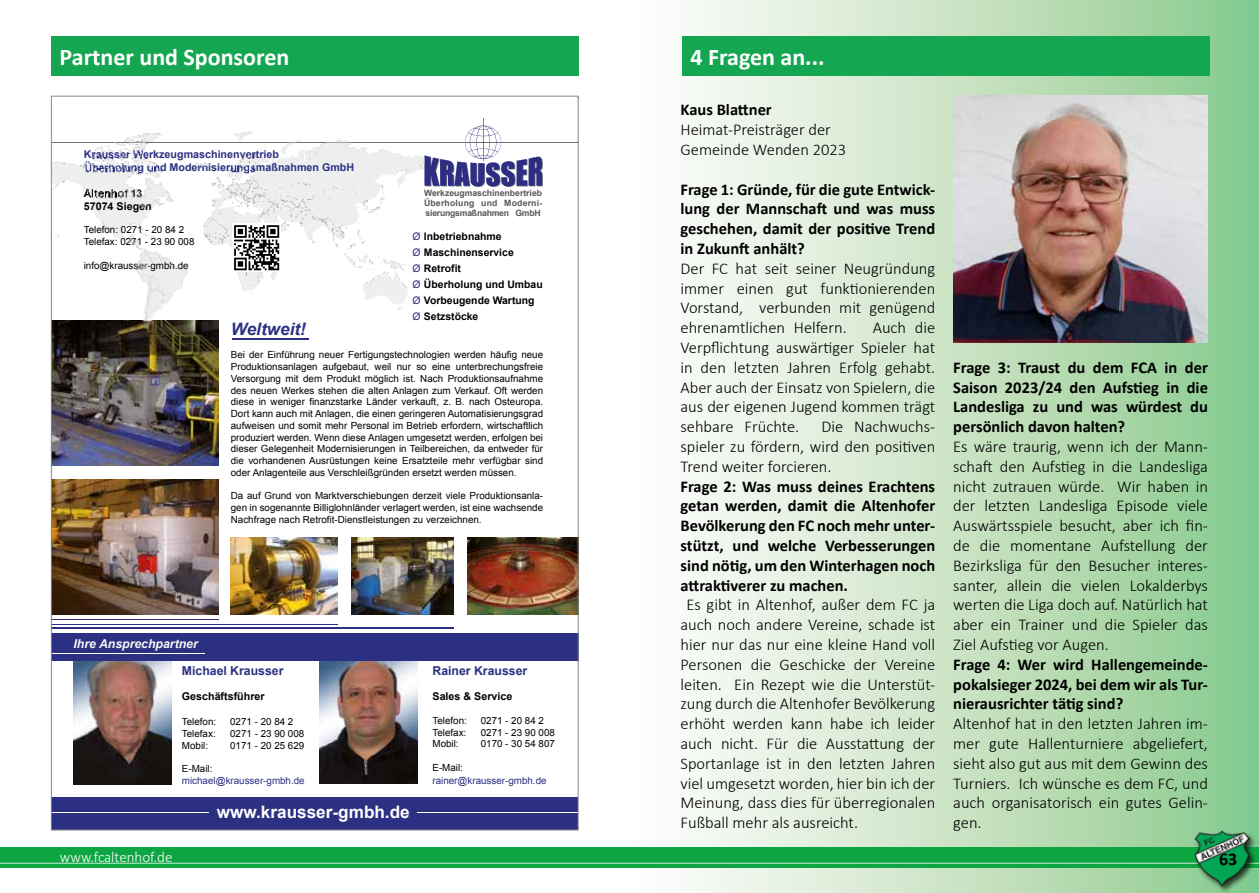
<style>
.page{position:relative;width:1259px;height:893px;background:#fff}
.page>*{position:absolute;margin:0;border:0;box-sizing:border-box;transform-origin:0 0}
.t1{font:700 24px "Calibri";color:#fff}
.t2{font:700 18px "Calibri";color:#000}
.t3{font:700 17.1px "Arial";color:#fff}
.t4{font:italic 700 17.1px "Arial";color:#2c3082}
.t5{font:300 16.5px/19.8px "Calibri";color:#000;text-align:justify}
.t6{font:700 16.5px/19.8px "Calibri";color:#000;text-align:justify}
.t7{font:300 15px "Calibri";color:#fff}
.t8{font:700 12.3px "Arial";color:#2c3082}
.t9{font:italic 700 12.3px "Arial";color:#f6f6f6}
.t10{font:700 10.65px/12.9px "Arial";color:#2c3082}
.t11{font:700 10.65px "Arial";color:#000}
.t12{font:700 10.35px/15.9px "Arial";color:#000}
.t13{font:9.75px/11.7px "Arial";color:#000;text-align:justify}
.t14{font:9.75px "Arial";color:#2c3082}
.t15{font:700 8.7px/10.4px "Arial";color:#575756;text-align:justify}
.s1{font-weight:400;color:#2c3082}
</style>
<div class="page">
<div style="left:630px;top:0;width:629px;height:893px;background:linear-gradient(to right,#fff,#8bc98d)"></div>
<div style="left:0;top:848px;width:1259px;height:20px;background:#0da642"></div>
<hr style="left:0;top:863px;width:1259px;height:1px;background:#fff">
<div style="left:1193px;top:829px;width:64px;height:64px;background:#000;opacity:.75"></div>
<img style="left:1194px;top:830px;width:55px;height:57px">
<div style="left:51px;top:36px;width:527px;height:40px;background:#15a651"></div>
<div style="left:682px;top:36px;width:527px;height:40px;background:#15a651"></div>
<img style="left:953px;top:96px;width:255px;height:246px">
<img style="left:53px;top:321px;width:165px;height:294px">
<div style="left:51px;top:797px;width:527px;height:33px;background:#2c3082"></div>
<hr style="left:51px;top:142px;width:527px;height:1px;background:#706f6f">
<svg style="left:166px;top:195px;width:7px;height:7px"></svg>
<svg style="left:96px;top:137px;width:41px;height:17px"></svg>
<svg style="left:96px;top:209px;width:59px;height:33px"></svg>
<svg style="left:144px;top:258px;width:43px;height:45px"></svg>
<img style="left:73px;top:660px;width:98px;height:124px">
<img style="left:319px;top:660px;width:98px;height:124px">
<div style="left:51px;top:633px;width:527px;height:27px;background:#2c3082"></div>
<hr style="left:51px;top:653px;width:153px;height:1px;background:#fff">
<hr style="left:51px;top:812px;width:157px;height:1px;background:#fff">
<hr style="left:417px;top:812px;width:161px;height:1px;background:#fff">
<img style="left:351px;top:537px;width:103px;height:78px">
<img style="left:467px;top:537px;width:109px;height:78px">
<img style="left:231px;top:537px;width:107px;height:78px">
<div style="left:51px;top:466px;width:174px;height:12px;background:#fff"></div>
<hr style="left:51px;top:628px;width:402px;height:1px;background:#2c3082">
<hr style="left:51px;top:624px;width:286px;height:1px;background:#2c3082">
<hr style="left:51px;top:620px;width:167px;height:1px;background:#2c3082">
<hr style="left:232px;top:338px;width:77px;height:1px;background:#2c3082">
<img style="left:127px;top:179px;width:37px;height:30px">
<img style="left:130px;top:133px;width:24px;height:17px">
<img style="left:92px;top:149px;width:35px;height:16px">
<img style="left:83px;top:189px;width:44px;height:26px">
<img style="left:170px;top:233px;width:34px;height:32px">
<img style="left:364px;top:291px;width:31px;height:9px">
<svg style="left:204px;top:118px;width:339px;height:173px"></svg>
<h1 class="t1" style="left:60px;top:40px;width:231px">Partner und Sponsoren</h1>
<h1 class="t1" style="left:690px;top:40px;width:135px">4 Fragen an...</h1>
<p class="t6" style="left:680px;top:100px;width:93px">Kaus Blattner</p>
<p class="t5" style="left:680px;top:120px;width:167px">Heimat-Preisträger der<br>Gemeinde Wenden 2023</p>
<p class="t6" style="left:680px;top:179px;width:256px">Frage 1: Gründe, für die gute Entwick&shy;lung der Mannschaft und was muss geschehen, damit der positive Trend in Zukunft anhält?</p>
<p class="t5" style="left:680px;top:258px;width:256px">Der FC hat seit seiner Neugründung immer einen gut funktionierenden Vorstand, verbunden mit genügend ehrenamtlichen Helfern.</p>
<p class="t10" style="left:84px;top:149px;width:272px">Krausser Werkzeugmaschinenvertrieb<br>Überholung und Modernisierungsmaßnahmen GmbH</p>
<p class="t11" style="left:84px;top:199px;width:69px">57074 Siegen</p>
<p class="t13" style="left:84px;top:224px;width:112px">Telefon: 0271 - 20 84 2<br>Telefax: 0271 - 23 90 008</p>
<p class="t13" style="left:84px;top:260px;width:106px">info@krausser-gmbh.de</p>
<p class="t15" style="left:424px;top:188px;width:120px">Werkzeugmaschinenbertrieb Überholung und Moderni&shy;sierungsmaßnahmen GmbH</p>
<p class="t12" style="left:412px;top:229px;width:132px"><span class="s1">Ø</span> Inbetriebnahme<br><span class="s1">Ø</span> Maschinenservice<br><span class="s1">Ø</span> Retrofit<br><span class="s1">Ø</span> Überholung und Umbau<br><span class="s1">Ø</span> Vorbeugende Wartung<br><span class="s1">Ø</span> Setzstöcke</p>
<p class="t5" style="left:680px;top:318px;width:256px;text-indent:192px">Auch die Verpflichtung auswärtiger Spieler hat in den letzten Jahren Erfolg gehabt.<br>Aber auch der Einsatz von Spielern, die aus der eigenen Jugend kommen trägt sehbare Früchte.</p>
<p class="t4" style="left:231px;top:318px;width:77px">Weltweit!</p>
<p class="t13" style="left:231px;top:349px;width:314px">Bei der Einführung neuer Fertigungstechnologien werden häufig neue Produktionsanlagen aufgebaut, weil nur so eine unterbrechungsfreie Versorgung mit dem Produkt möglich ist. Nach Produktionsaufnahme des neuen Werkes stehen die alten Anlagen zum Verkauf. Oft werden diese in weniger finanzstarke Länder verkauft, z. B. nach Osteuropa.<br>Dort kann auch mit Anlagen, die einen geringeren Automatisierungsgrad aufweisen und somit mehr Personal im Betrieb erfordern, wirtschaftlich produziert werden. Wenn diese Anlagen umgesetzt werden, erfolgen bei dieser Gelegenheit Modernisierungen in Teilbereichen, da entweder für die vorhandenen Ausrüstungen keine Ersatzteile mehr verfügbar sind oder Anlagenteile aus Verschleißgründen ersetzt werden müssen.</p>
<p class="t13" style="left:231px;top:490px;width:314px">Da auf Grund von Marktverschiebungen derzeit viele Produktionsanla&shy;gen in sogenannte Billiglohnländer verlagert werden, ist eine wachsende Nachfrage nach Retrofit-Dienstleistungen zu verzeichnen.</p>
<p class="t5" style="left:680px;top:417px;width:256px;text-indent:141px">Die Nachwuchs&shy;spieler zu fördern, wird den positiven Trend weiter forcieren.</p>
<p class="t6" style="left:680px;top:476px;width:256px">Frage 2: Was muss deines Erachtens getan werden, damit die Altenhofer Bevölkerung den FC noch mehr unter&shy;stützt, und welche Verbesserungen sind nötig, um den Winterhagen noch attraktiverer zu machen.</p>
<p class="t5" style="left:680px;top:595px;width:256px;text-indent:6px">Es gibt in Altenhof, außer dem FC ja auch noch andere Vereine, schade ist hier nur das nur eine kleine Hand voll Personen die Geschicke der Vereine leiten. Ein Rezept wie die Unterstüt&shy;zung durch die Altenhofer Bevölkerung erhöht werden kann habe ich leider auch nicht. Für die Ausstattung der Sportanlage ist in den letzten Jahren viel umgesetzt worden, hier bin ich der Meinung, dass dies für überregionalen Fußball mehr als ausreicht.</p>
<p class="t9" style="left:74px;top:635px;width:126px">Ihre Ansprechpartner</p>
<p class="t8" style="left:182px;top:662px;width:103px">Michael Krausser</p>
<p class="t11" style="left:182px;top:690px;width:84px">Geschäftsführer</p>
<p class="t13" style="left:182px;top:716px;width:36px">Telefon:</p>
<p class="t13" style="left:230px;top:716px;width:65px">0271 - 20 84 2</p>
<p class="t13" style="left:182px;top:728px;width:35px">Telefax:</p>
<p class="t13" style="left:230px;top:728px;width:76px">0271 - 23 90 008</p>
<p class="t13" style="left:182px;top:739px;width:28px">Mobil:</p>
<p class="t13" style="left:230px;top:739px;width:76px">0171 - 20 25 629</p>
<p class="t13" style="left:182px;top:763px;width:32px">E-Mail:</p>
<p class="t14" style="left:182px;top:774px;width:124px">michael@krausser-gmbh.de</p>
<p class="t8" style="left:432px;top:662px;width:96px">Rainer Krausser</p>
<p class="t11" style="left:432px;top:690px;width:81px">Sales &amp; Service</p>
<p class="t13" style="left:432px;top:715px;width:36px">Telefon:</p>
<p class="t13" style="left:481px;top:715px;width:65px">0271 - 20 84 2</p>
<p class="t13" style="left:432px;top:726px;width:35px">Telefax:</p>
<p class="t13" style="left:481px;top:726px;width:76px">0271 - 23 90 008</p>
<p class="t13" style="left:432px;top:738px;width:28px">Mobil:</p>
<p class="t13" style="left:481px;top:738px;width:76px">0170 - 30 54 807</p>
<p class="t13" style="left:432px;top:762px;width:32px">E-Mail:</p>
<p class="t14" style="left:432px;top:774px;width:116px">rainer@krausser-gmbh.de</p>
<p class="t3" style="left:217px;top:801px;width:194px">www.krausser-gmbh.de</p>
<p class="t6" style="left:953px;top:357px;width:256px">Frage 3: Traust du dem FCA in der Saison 2023/24 den Aufstieg in die Landesliga zu und was würdest du persönlich davon halten?</p>
<p class="t5" style="left:953px;top:436px;width:256px">Es wäre traurig, wenn ich der Mann&shy;schaft den Aufstieg in die Landesliga nicht zutrauen würde. Wir haben in der letzten Landesliga Episode viele Auswärtsspiele besucht, aber ich fin&shy;de die momentane Aufstellung der Bezirksliga für den Besucher interes&shy;santer, allein die vielen Lokalderbys werten die Liga doch auf. Natürlich hat aber ein Trainer und die Spieler das Ziel Aufstieg vor Augen.</p>
<p class="t6" style="left:953px;top:654px;width:256px">Frage 4: Wer wird Hallengemeinde&shy;pokalsieger 2024, bei dem wir als Tur&shy;nierausrichter tätig sind?</p>
<p class="t5" style="left:953px;top:714px;width:256px">Altenhof hat in den letzten Jahren im&shy;mer gute Hallenturniere abgeliefert, sieht also gut aus mit dem Gewinn des Turniers. Ich wünsche es dem FC, und auch organisatorisch ein gutes Gelin&shy;gen.</p>
<p class="t7" style="left:60px;top:848px;width:114px">www.fcaltenhof.de</p>
<p class="t2" style="left:1219px;top:847px;width:20px">63</p>
</div>
